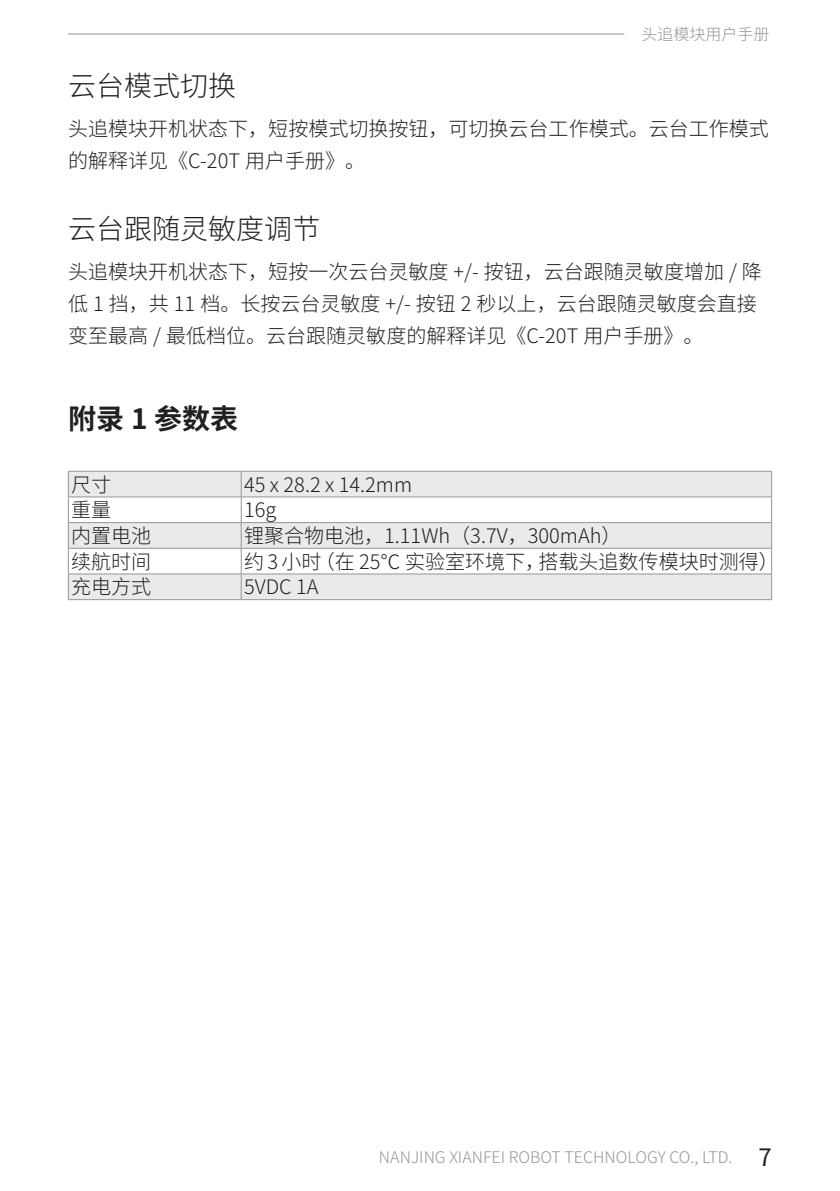
<style>
.page{position:relative;width:840px;height:1191px;background:#fff}
.page>*{position:absolute;margin:0;border:0;box-sizing:border-box;transform-origin:0 0}
.次章{font:300 28px "Noto Sans Hans";color:#231f20}
.章{font:700 28px "Noto Sans Hans";color:#231f20}
.节{font:300 20px/32px "Noto Sans Hans";color:#231f20}
.t1{font:300 16px "Noto Sans Hans";color:#939598}
.s1{font-weight:400;font-size:24px;color:#231f20}
</style>
<div class="page">
<hr style="left:68px;top:34px;width:556px;height:1px;background:#231f20">
<svg style="left:69px;top:472px;width:701px;height:127px;fill:#e9eaeb"></svg>
<hr style="left:68px;top:471px;width:173px;height:1px;background:#939598">
<hr style="left:241px;top:471px;width:530px;height:1px;background:#939598">
<hr style="left:68px;top:496px;width:173px;height:1px;background:#939598">
<hr style="left:241px;top:496px;width:530px;height:1px;background:#939598">
<hr style="left:68px;top:522px;width:173px;height:1px;background:#939598">
<hr style="left:241px;top:522px;width:530px;height:1px;background:#939598">
<hr style="left:68px;top:548px;width:173px;height:1px;background:#939598">
<hr style="left:241px;top:548px;width:530px;height:1px;background:#939598">
<hr style="left:68px;top:573px;width:173px;height:1px;background:#939598">
<svg style="left:68px;top:471px;width:1px;height:128px"></svg>
<hr style="left:241px;top:573px;width:530px;height:1px;background:#939598">
<svg style="left:241px;top:471px;width:1px;height:128px"></svg>
<svg style="left:770px;top:471px;width:1px;height:128px"></svg>
<hr style="left:68px;top:599px;width:173px;height:1px;background:#939598">
<hr style="left:241px;top:599px;width:530px;height:1px;background:#939598">
<p class="次章" style="left:68px;top:70px;width:169px">云台模式切换</p>
<p class="t1" style="left:641px;top:25px;width:129px">头追模块用户手册</p>
<p class="节" style="left:68px;top:113px;width:701px">头追模块开机状态下，短按模式切换按钮，可切换云台工作模式。云台工作模式的解释详见《C-20T 用户手册》。</p>
<p class="次章" style="left:68px;top:213px;width:254px">云台跟随灵敏度调节</p>
<p class="节" style="left:68px;top:256px;width:695px">头追模块开机状态下，短按一次云台灵敏度 +/- 按钮，云台跟随灵敏度增加 / 降低 1 挡，共 11 档。长按云台灵敏度 +/- 按钮 2 秒以上，云台跟随灵敏度会直接变至最高 / 最低档位。云台跟随灵敏度的解释详见《C-20T 用户手册》。</p>
<p class="章" style="left:68px;top:403px;width:171px">附录 1 参数表</p>
<p class="节" style="left:71px;top:469px;width:41px">尺寸</p>
<p class="节" style="left:244px;top:469px;width:169px">45 x 28.2 x 14.2mm</p>
<p class="节" style="left:71px;top:494px;width:41px">重量</p>
<p class="节" style="left:244px;top:494px;width:34px">16g</p>
<p class="节" style="left:71px;top:520px;width:82px">内置电池</p>
<p class="节" style="left:244px;top:520px;width:379px">锂聚合物电池，1.11Wh（3.7V，300mAh）</p>
<p class="节" style="left:71px;top:546px;width:82px">续航时间</p>
<p class="节" style="left:244px;top:546px;width:536px">约 3 小时（在 25℃ 实验室环境下，搭载头追数传模块时测得）</p>
<p class="节" style="left:71px;top:571px;width:82px">充电方式</p>
<p class="节" style="left:244px;top:571px;width:76px">5VDC 1A</p>
<p class="t1" style="left:379px;top:1148px;width:394px">NANJING XIANFEI ROBOT TECHNOLOGY CO., LTD. <span class="s1">7</span></p>
</div>
